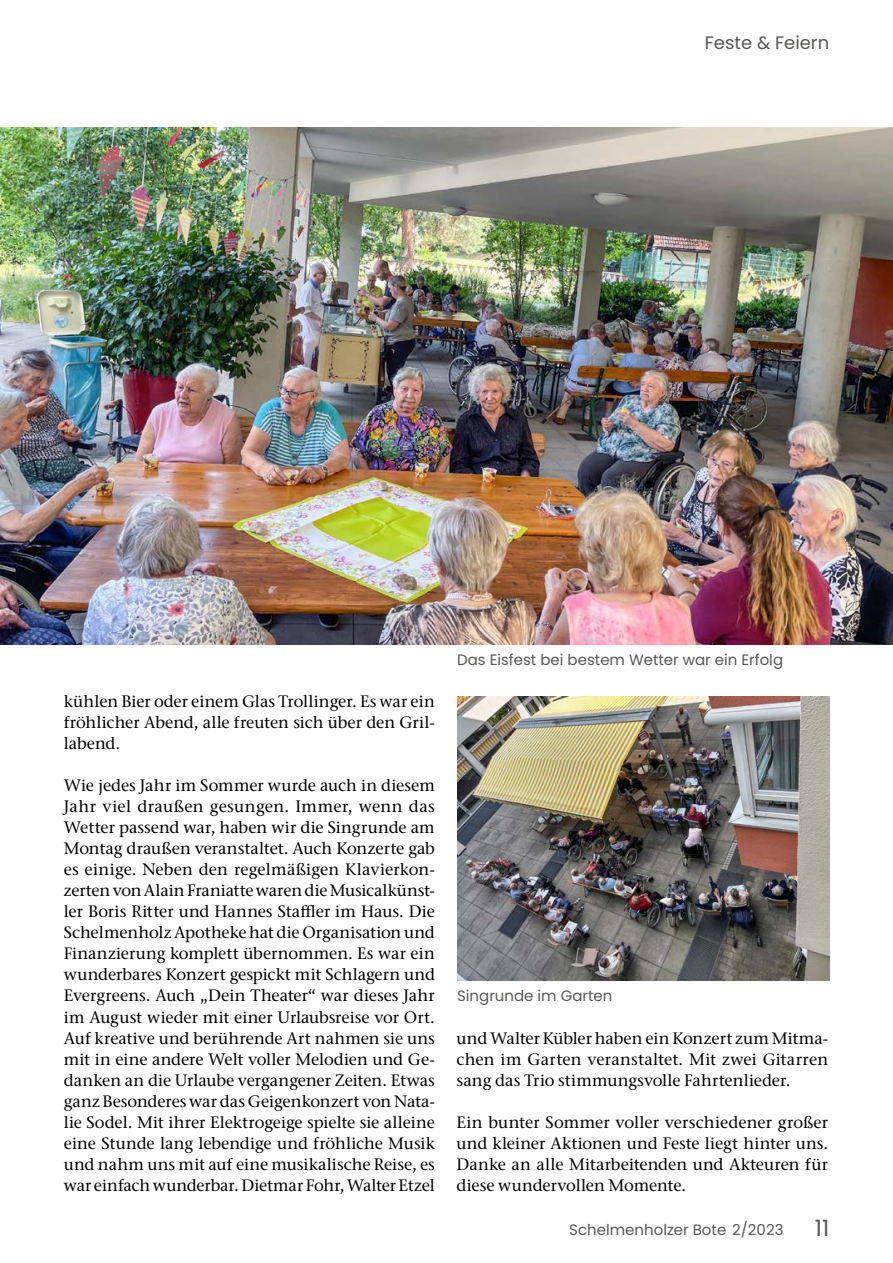
<style>
.page{position:relative;width:893px;height:1263px;background:#fff}
.page>*{position:absolute;margin:0;border:0;box-sizing:border-box;transform-origin:0 0}
.t1{font:22.5px "Poppins";color:#575756}
.t2{font:18px "Poppins";color:#575756}
.t3{font:500 16.5px/21px "Stone Serif ITC Pro";color:#000;text-align:justify}
.t4{font:15px "Poppins";color:#575756}
</style>
<div class="page">
<img style="left:0;top:128px;width:893px;height:516px">
<img style="left:457px;top:696px;width:372px;height:284px">
<p class="t2" style="left:705px;top:32px;width:126px">Feste &amp; Feiern</p>
<p class="t3" style="left:64px;top:691px;width:373px">kühlen Bier oder einem Glas Trollinger. Es war ein fröhlicher Abend, alle freuten sich über den Gril&shy;labend.</p>
<p class="t3" style="left:64px;top:775px;width:373px">Wie jedes Jahr im Sommer wurde auch in diesem Jahr viel draußen gesungen. Immer, wenn das Wetter passend war, haben wir die Singrunde am Montag draußen veranstaltet. Auch Konzerte gab es einige. Neben den regelmäßigen Klavierkon&shy;zerten von Alain Franiatte waren die Musicalkünst&shy;ler Boris Ritter und Hannes Staffler im Haus. Die Schelmenholz Apotheke hat die Organisation und Finanzierung komplett übernommen. Es war ein wunderbares Konzert gespickt mit Schlagern und Evergreens. Auch „Dein Theater“ war dieses Jahr im August wieder mit einer Urlaubsreise vor Ort.<br>Auf kreative und berührende Art nahmen sie uns mit in eine andere Welt voller Melodien und Ge&shy;danken an die Urlaube vergangener Zeiten. Etwas ganz Besonderes war das Geigenkonzert von Nata&shy;lie Sodel. Mit ihrer Elektrogeige spielte sie alleine eine Stunde lang lebendige und fröhliche Musik und nahm uns mit auf eine musikalische Reise, es war einfach wunderbar. Dietmar Fohr, Walter Etzel</p>
<p class="t4" style="left:457px;top:651px;width:327px">Das Eisfest bei bestem Wetter war ein Erfolg</p>
<p class="t4" style="left:457px;top:987px;width:157px">Singrunde im Garten</p>
<p class="t3" style="left:457px;top:1027px;width:373px">und Walter Kübler haben ein Konzert zum Mitma&shy;chen im Garten veranstaltet. Mit zwei Gitarren sang das Trio stimmungsvolle Fahrtenlieder.</p>
<p class="t3" style="left:457px;top:1111px;width:373px">Ein bunter Sommer voller verschiedener großer und kleiner Aktionen und Feste liegt hinter uns.<br>Danke an alle Mitarbeitenden und Akteuren für diese wundervollen Momente.</p>
<p class="t4" style="left:569px;top:1221px;width:216px">Schelmenholzer Bote 2/2023</p>
<h1 class="t1" style="left:815px;top:1214px;width:16px">11</h1>
</div>
